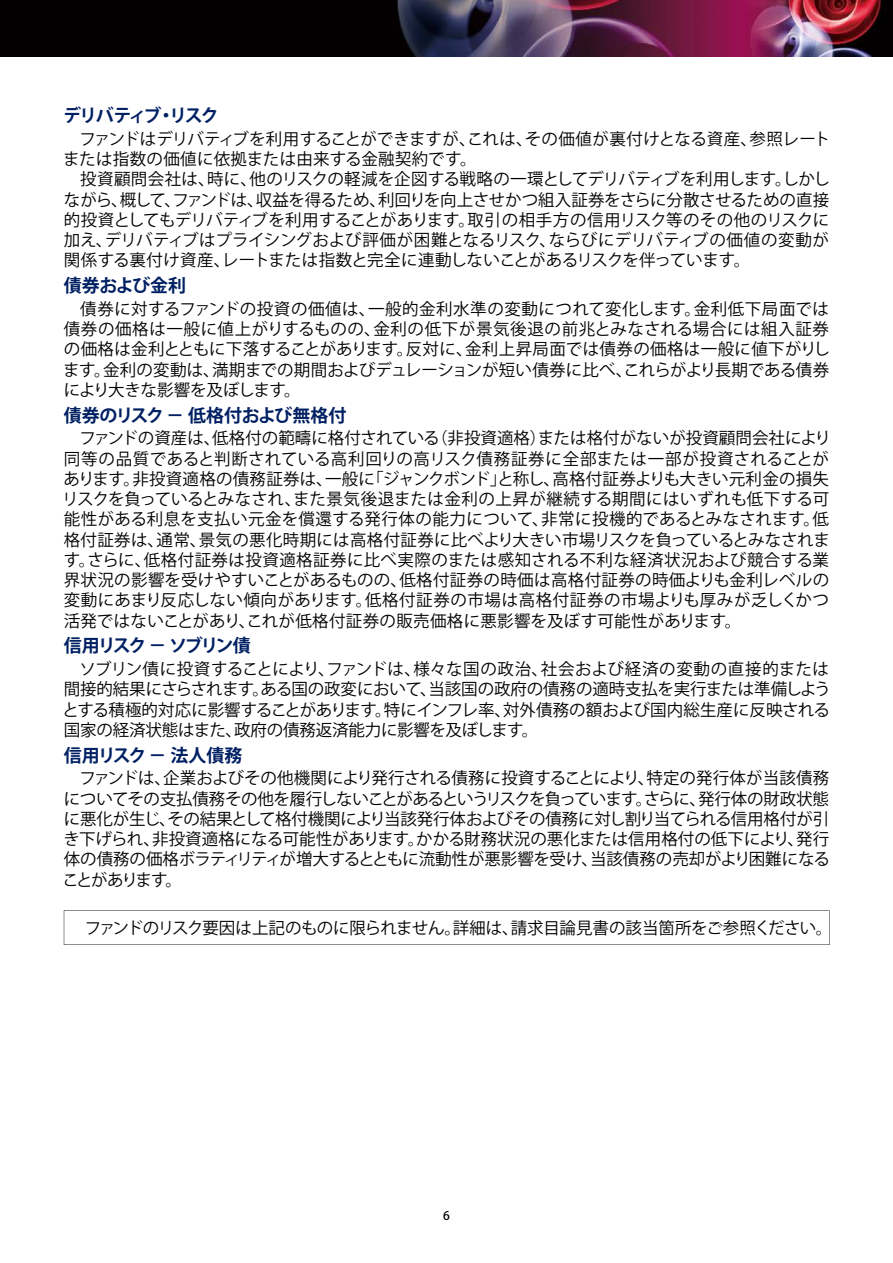
<style>
.page{position:relative;width:893px;height:1263px;background:#fff}
.page>*{position:absolute;margin:0;border:0;box-sizing:border-box;transform-origin:0 0}
.t1{font:700 18px "Koz Go Pr 6 N";letter-spacing:-.01em;color:#002063}
.t2{font:700 18px "Koz Go Pr 6 N";letter-spacing:-.125em;color:#002063}
.t3{font:700 18px "Koz Go Pr 6 N";letter-spacing:-.1em;color:#002063}
.t4{font:700 18px "Koz Go Pr 6 N";color:#002063}
.t5{font:700 18px "Koz Go Pr 6 N";letter-spacing:-.015em;color:#002063}
.t6{font:16.5px/20.2px "Koz Go Pr 6 N";letter-spacing:-.01em;color:#000;text-align:justify}
.t7{font:16.5px/20.2px "Koz Go Pr 6 N";letter-spacing:.01em;color:#000}
.t8{font:500 12px "Koz Go Pr 6 N";color:#000}
</style>
<div class="page">
<img style="left:0;top:0;width:893px;height:57px">
<svg style="left:64px;top:910px;width:766px;height:35px"></svg>
<p class="t3" style="left:63px;top:105px;width:157px">デリバティブ・リスク</p>
<p class="t7" style="left:63px;top:129px;width:769px;text-indent:16px">ファンドはデリバティブを利用することができますが、これは、その価値が裏付けとなる資産、参照レートまたは指数の価値に依拠または由来する金融契約です。</p>
<p class="t6" style="left:64px;top:169px;width:768px;text-indent:16px">投資顧問会社は、時に、他のリスクの軽減を企図する戦略の一環としてデリバティブを利用します。しかしながら、概して、ファンドは、収益を得るため、利回りを向上させかつ組入証券をさらに分散させるための直接的投資としてもデリバティブを利用することがあります。取引の相手方の信用リスク等のその他のリスクに加え、デリバティブはプライシングおよび評価が困難となるリスク、ならびにデリバティブの価値の変動が関係する裏付け資産、レートまたは指数と完全に連動しないことがあるリスクを伴っています。</p>
<p class="t5" style="left:64px;top:275px;width:124px">債券および金利</p>
<p class="t6" style="left:63px;top:299px;width:768px;text-indent:17px">債券に対するファンドの投資の価値は、一般的金利水準の変動につれて変化します。金利低下局面では債券の価格は一般に値上がりするものの、金利の低下が景気後退の前兆とみなされる場合には組入証券の価格は金利とともに下落することがあります。反対に、金利上昇局面では債券の価格は一般に値下がりします。金利の変動は、満期までの期間およびデュレーションが短い債券に比べ、これらがより長期である債券により大きな影響を及ぼします。</p>
<p class="t1" style="left:64px;top:405px;width:284px">債券のリスク － 低格付および無格付</p>
<p class="t6" style="left:62px;top:429px;width:770px;text-indent:17px">ファンドの資産は、低格付の範疇に格付されている（非投資適格）または格付がないが投資顧問会社により同等の品質であると判断されている高利回りの高リスク債務証券に全部または一部が投資されることがあります。非投資適格の債務証券は、一般に「ジャンクボンド」と称し、高格付証券よりも大きい元利金の損失リスクを負っているとみなされ、また景気後退または金利の上昇が継続する期間にはいずれも低下する可能性がある利息を支払い元金を償還する発行体の能力について、非常に投機的であるとみなされます。低格付証券は、通常、景気の悪化時期には高格付証券に比べより大きい市場リスクを負っているとみなされます。さらに、低格付証券は投資適格証券に比べ実際のまたは感知される不利な経済状況および競合する業界状況の影響を受けやすいことがあるものの、低格付証券の時価は高格付証券の時価よりも金利レベルの変動にあまり反応しない傾向があります。低格付証券の市場は高格付証券の市場よりも厚みが乏しくかつ活発ではないことがあり、これが低格付証券の販売価格に悪影響を及ぼす可能性があります。</p>
<p class="t2" style="left:64px;top:636px;width:188px">信用リスク － ソブリン債</p>
<p class="t6" style="left:62px;top:659px;width:770px;text-indent:17px">ソブリン債に投資することにより、ファンドは、様々な国の政治、社会および経済の変動の直接的または間接的結果にさらされます。ある国の政変において、当該国の政府の債務の適時支払を実行または準備しようとする積極的対応に影響することがあります。特にインフレ率、対外債務の額および国内総生産に反映される国家の経済状態はまた、政府の債務返済能力に影響を及ぼします。</p>
<p class="t4" style="left:64px;top:745px;width:180px">信用リスク － 法人債務</p>
<p class="t6" style="left:63px;top:769px;width:769px;text-indent:17px">ファンドは、企業およびその他機関により発行される債務に投資することにより、特定の発行体が当該債務についてその支払債務その他を履行しないことがあるというリスクを負っています。さらに、発行体の財政状態に悪化が生じ、その結果として格付機関により当該発行体およびその債務に対し割り当てられる信用格付が引き下げられ、非投資適格になる可能性があります。かかる財務状況の悪化または信用格付の低下により、発行体の債務の価格ボラティリティが増大するとともに流動性が悪影響を受け、当該債務の売却がより困難になることがあります。</p>
<p class="t6" style="left:85px;top:918px;width:749px">ファンドのリスク要因は上記のものに限られません。詳細は、請求目論見書の該当箇所をご参照ください。</p>
<p class="t8" style="left:443px;top:1209px;width:8px">6</p>
</div>
